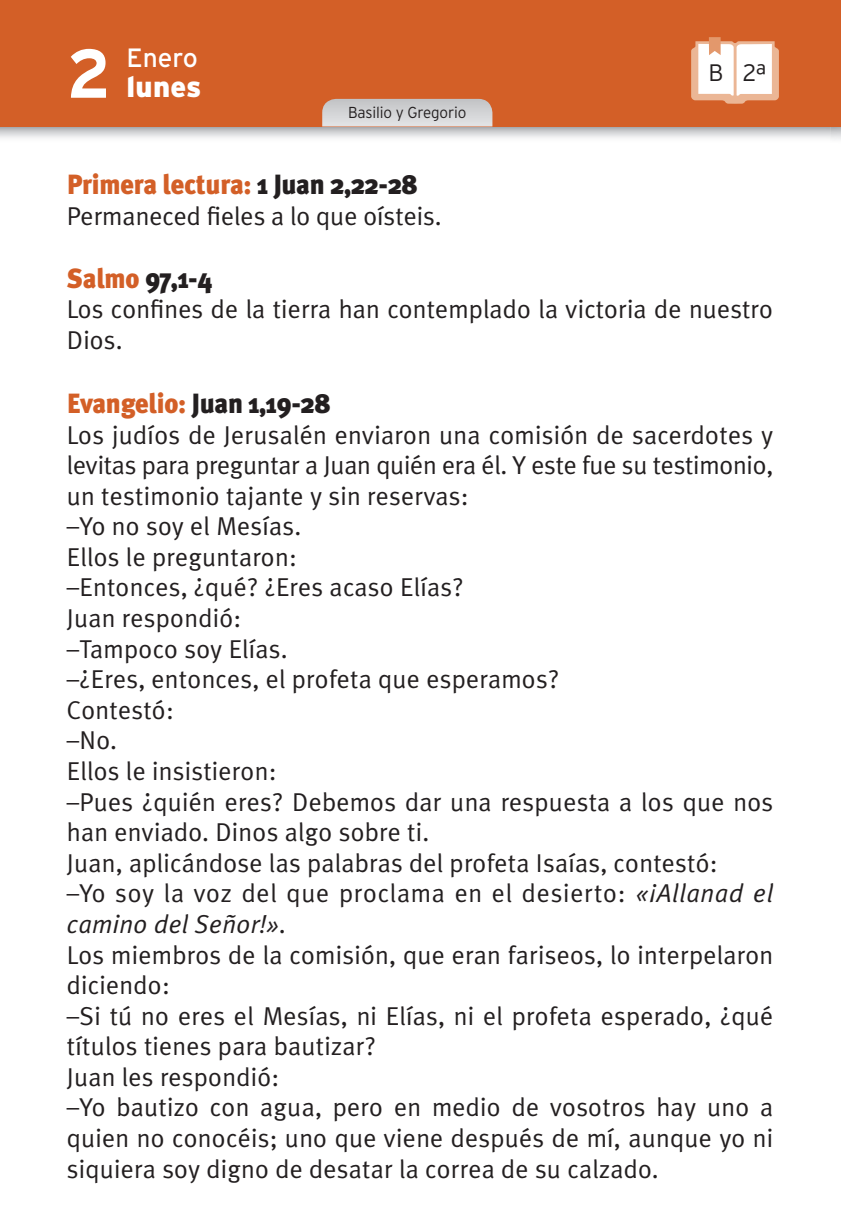
<style>
.page{position:relative;width:841px;height:1224px;background:#fff}
.page>*{position:absolute;margin:0;border:0;box-sizing:border-box;transform-origin:0 0}
.t1{font:700 68.7px "Interstate";color:#fff;scale:.93 1}
.t2{font:900 29.1px "Interstate";letter-spacing:.01em;color:#fff}
.t3{font:900 27.9px "Meta Plus";letter-spacing:-.01em;color:#231f20;scale:.95 1}
.t4{font:900 27.9px "Meta Plus";letter-spacing:-.01em;color:#d35f27;scale:.95 1}
.t5{font:26.4px "Interstate";color:#fff}
.t6{font:25.8px/30.6px "Meta Plus Normal";letter-spacing:.01em;color:#231f20}
.t7{font:300 23.7px "Interstate";color:#231f20}
.t8{font:300 15.9px "Interstate";letter-spacing:-.01em;color:#231f20;scale:.96 1}
.s1{color:#231f20}
.s2{color:#d35f27}
.s3{font-style:italic}
</style>
<div class="page">
<img style="left:0;top:126px;width:840px;height:13px">
<div style="left:0;top:0;width:840px;height:126px;background:#d35f27"></div>
<svg style="left:322px;top:99px;width:170px;height:27px;background:#d2d1d2"></svg>
<img style="left:778px;top:49px;width:1px;height:50px">
<svg style="left:691px;top:37px;width:87px;height:67px;background:#f3d6c5"></svg>
<h1 class="t1" style="left:67px;top:35px;width:48px">2</h1>
<p class="t5" style="left:126px;top:43px;width:73px">Enero</p>
<p class="t2" style="left:126px;top:76px;width:76px">lunes</p>
<p class="t8" style="left:348px;top:106px;width:124px">Basilio y Gregorio</p>
<p class="t7" style="left:708px;top:63px;width:60px">B 2ª</p>
<p class="t4" style="left:67px;top:173px;width:371px">Primera lectura: <span class="s1">1 Juan 2,22-28</span></p>
<p class="t6" style="left:67px;top:203px;width:376px">Permaneced fieles a lo que oísteis.</p>
<p class="t3" style="left:67px;top:267px;width:155px"><span class="s2">Salmo</span> 97,1-4</p>
<p class="t6" style="left:67px;top:296px;width:707px">Los confines de la tierra han contemplado la victoria de nuestro<br>Dios.</p>
<p class="t3" style="left:67px;top:392px;width:279px"><span class="s2">Evangelio:</span> Juan 1,19-28</p>
<p class="t6" style="left:67px;top:421px;width:707px">Los judíos de Jerusalén enviaron una comisión de sacerdotes y levitas para preguntar a Juan quién era él. Y este fue su testimonio, un testimonio tajante y sin reservas:<br>–Yo no soy el Mesías.<br>Ellos le preguntaron:<br>–Entonces, ¿qué? ¿Eres acaso Elías?<br>Juan respondió:<br>–Tampoco soy Elías.<br>–¿Eres, entonces, el profeta que esperamos?<br>Contestó:<br>–No.<br>Ellos le insistieron:<br>–Pues ¿quién eres? Debemos dar una respuesta a los que nos han enviado. Dinos algo sobre ti.<br>Juan, aplicándose las palabras del profeta Isaías, contestó:<br>–Yo soy la voz del que proclama en el desierto: <span class="s3">«¡Allanad el camino del Señor!».</span></p>
<p class="t6" style="left:67px;top:940px;width:707px">Los miembros de la comisión, que eran fariseos, lo interpelaron diciendo:<br>–Si tú no eres el Mesías, ni Elías, ni el profeta esperado, ¿qué títulos tienes para bautizar?<br>Juan les respondió:<br>–Yo bautizo con agua, pero en medio de vosotros hay uno a quien no conocéis; uno que viene después de mí, aunque yo ni siquiera soy digno de desatar la correa de su calzado.</p>
</div>
